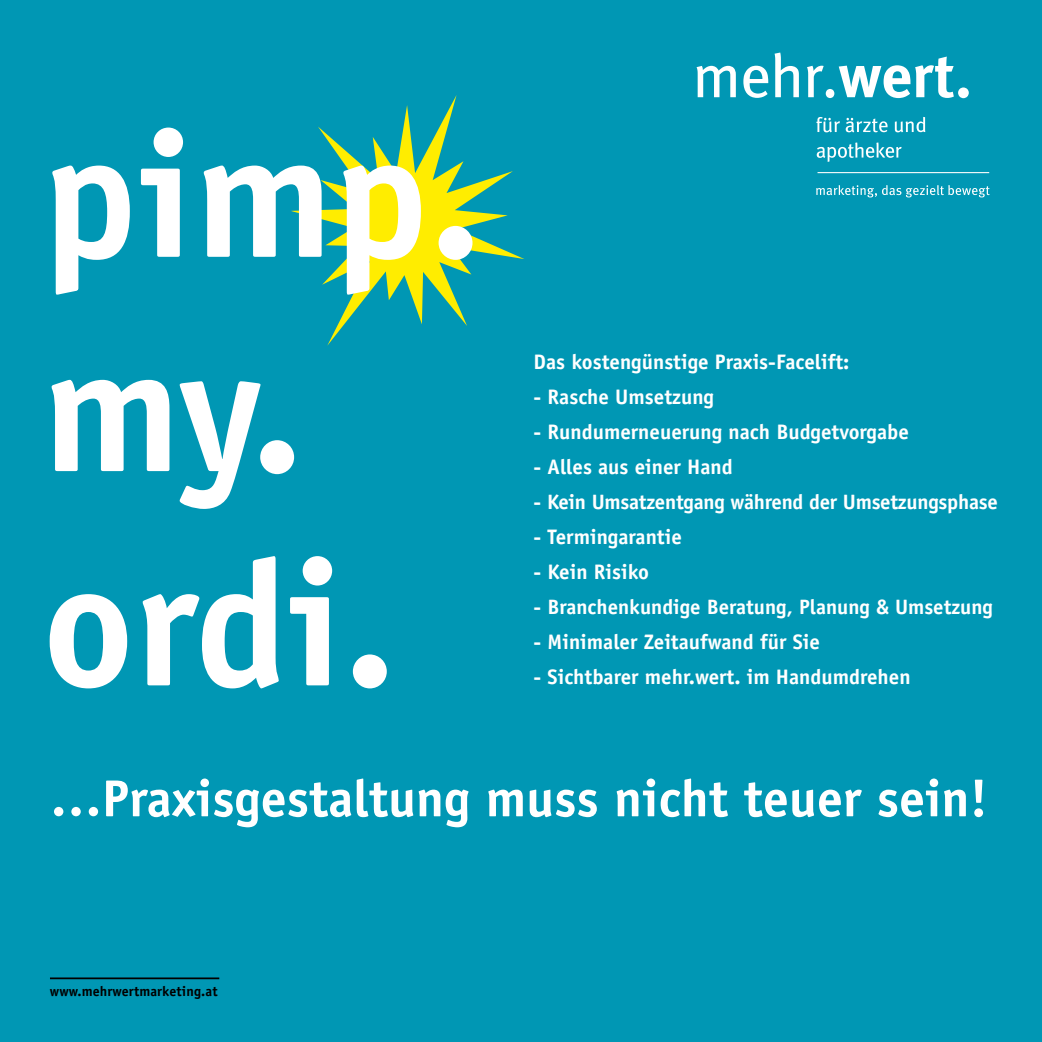
<style>
.page{position:relative;width:1042px;height:1042px;background:#0097b4}
.page>*{position:absolute;margin:0;border:0;box-sizing:border-box;transform-origin:0 0}
.t1{font:700 178.5px/214.2px "Officina Sans";color:#fff}
.t2{font:700 52.15px "Officina Sans";color:#fff}
.t3{font:700 21px "Officina Sans";color:#fff}
.t4{font:700 20.82px "Officina Sans";letter-spacing:-.01em;color:#fff}
.t5{font:700 14px "Officina Sans";letter-spacing:.01em;color:#000}
</style>
<div class="page">
<svg style="left:291px;top:95px;width:233px;height:251px"></svg>
<hr style="left:50px;top:977px;width:169px;height:2px;background:#000">
<hr style="left:817px;top:172px;width:172px;height:1px;background:#fff">
<svg style="left:816px;top:185px;width:173px;height:12px"></svg>
<svg style="left:696px;top:66px;width:40px;height:31px"></svg>
<svg style="left:743px;top:66px;width:25px;height:32px"></svg>
<svg style="left:774px;top:53px;width:25px;height:44px"></svg>
<svg style="left:807px;top:57px;width:162px;height:41px"></svg>
<svg style="left:817px;top:142px;width:84px;height:20px"></svg>
<svg style="left:816px;top:117px;width:71px;height:15px"></svg>
<svg style="left:895px;top:117px;width:30px;height:15px"></svg>
<h1 class="t1" style="left:42px;top:87px;width:441px">pimp. my. ordi.</h1>
<p class="t3" style="left:534px;top:349px;width:317px">Das kostengünstige Praxis-Facelift:</p>
<p class="t3" style="left:534px;top:384px;width:182px">- Rasche Umsetzung</p>
<p class="t3" style="left:534px;top:419px;width:377px">- Rundumerneuerung nach Budgetvorgabe</p>
<p class="t3" style="left:534px;top:454px;width:201px">- Alles aus einer Hand</p>
<p class="t4" style="left:534px;top:489px;width:466px">- Kein Umsatzentgang während der Umsetzungsphase</p>
<p class="t3" style="left:534px;top:524px;width:150px">- Termingarantie</p>
<p class="t3" style="left:534px;top:559px;width:117px">- Kein Risiko</p>
<p class="t4" style="left:534px;top:594px;width:461px">- Branchenkundige Beratung, Planung &amp; Umsetzung</p>
<p class="t3" style="left:534px;top:629px;width:288px">- Minimaler Zeitaufwand für Sie</p>
<p class="t3" style="left:534px;top:664px;width:378px">- Sichtbarer mehr.wert. im Handumdrehen</p>
<h2 class="t2" style="left:50px;top:766px;width:939px">…Praxisgestaltung muss nicht teuer sein!</h2>
<p class="t5" style="left:50px;top:982px;width:169px">www.mehrwertmarketing.at</p>
</div>
